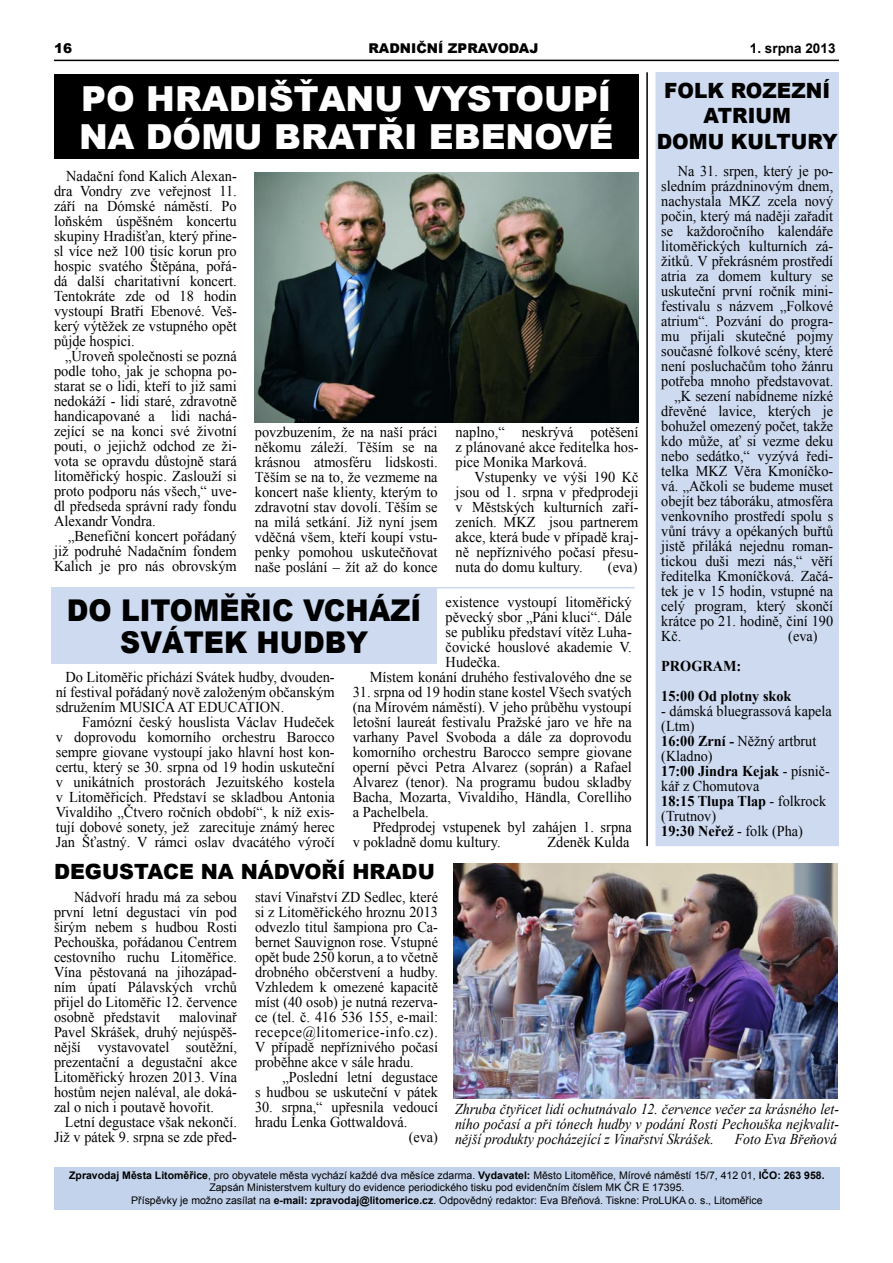
<style>
.page{position:relative;width:893px;height:1263px;background:#fff}
.page>*{position:absolute;margin:0;border:0;box-sizing:border-box;transform-origin:0 0}
.t1{font:900 34.5px "Arial";color:#fff}
.t2{font:900 30px/31.5px "Arial";color:#000;text-align:center;scale:.93 1}
.t3{font:900 21px "Arial";color:#000;scale:.95 1}
.t4{font:900 21px "Arial";color:#000}
.t5{font:15px/15px "Times New Roman";color:#000;text-align:justify;scale:.96 1}
.t6{font:15px/15px "Times New Roman";color:#000;text-align:justify;scale:.95 1}
.t7{font:italic 15px/15px "Times New Roman";color:#000;text-align:justify;scale:.93 1}
.t8{font:700 15px "Times New Roman";color:#000;scale:.95 1}
.t9{font:900 13.5px "Arial";color:#000}
.t10{font:700 13.5px "Arial";color:#000}
.t11{font:10.5px "Arial";color:#000}
.s1{font-weight:700}
</style>
<div class="page">
<hr style="left:54px;top:60px;width:785px;height:1px;background:#000">
<div style="left:54px;top:1166px;width:786px;height:43px;background:#c4d3ec"></div>
<hr style="left:646px;top:72px;width:2px;height:774px;background:#000">
<div style="left:656px;top:73px;width:182px;height:772px;background:#cedaf0"></div>
<div style="left:655px;top:72px;width:184px;height:774px;border:2px solid #cedaf0"></div>
<img style="left:454px;top:863px;width:383px;height:235px">
<div style="left:54px;top:74px;width:584px;height:84px;background:#000"></div>
<div style="left:51px;top:587px;width:386px;height:77px;background:#cedaf0"></div>
<hr style="left:436px;top:587px;width:198px;height:1px;background:#cedaf0">
<img style="left:254px;top:172px;width:384px;height:250px">
<p class="t9" style="left:54px;top:39px;width:20px">16</p>
<p class="t9" style="left:368px;top:39px;width:171px">RADNIČNÍ ZPRAVODAJ</p>
<p class="t10" style="left:750px;top:39px;width:87px">1. srpna 2013</p>
<p class="t1" style="left:81px;top:74px;width:532px">PO HRADIŠŤANU VYSTOUPÍ</p>
<p class="t1" style="left:79px;top:111px;width:536px">NA DÓMU BRATŘI EBENOVÉ</p>
<p class="t5" style="left:54px;top:169px;width:192px;text-indent:12px">Nadační fond Kalich Alexan&shy;dra Vondry zve veřejnost 11. září na Dómské náměstí. Po loňském úspěšném koncertu skupiny Hradišťan, který přine&shy;sl více než 100 tisíc korun pro hospic svatého Štěpána, pořá&shy;dá další charitativní koncert.<br>Tentokráte zde od 18 hodin vystoupí Bratři Ebenové. Veš&shy;kerý výtěžek ze vstupného opět půjde hospici.</p>
<p class="t5" style="left:54px;top:349px;width:192px;text-indent:11px">„Úroveň společnosti se pozná podle toho, jak je schopna po&shy;starat se o lidi, kteří to již sami nedokáží - lidi staré, zdravotně handicapované a lidi nachá&shy;zející se na konci své životní pouti, o jejichž odchod ze ži&shy;vota se opravdu důstojně stará litoměřický hospic. Zaslouží si proto podporu nás všech,“ uve&shy;dl předseda správní rady fondu Alexandr Vondra.</p>
<p class="t5" style="left:54px;top:529px;width:192px;text-indent:14px">„Benefiční koncert pořádaný již podruhé Nadačním fondem Kalich je pro nás obrovským</p>
<p class="t5" style="left:255px;top:424px;width:192px">povzbuzením, že na naší práci někomu záleží. Těším se na krásnou atmosféru lidskosti.<br>Těším se na to, že vezmeme na koncert naše klienty, kterým to zdravotní stav dovolí. Těším se na milá setkání. Již nyní jsem vděčná všem, kteří koupí vstu&shy;penky pomohou uskutečňovat naše poslání – žít až do konce</p>
<p class="t5" style="left:456px;top:424px;width:192px">naplno,“ neskrývá potěšení z plánované akce ředitelka hos&shy;pice Monika Marková.</p>
<p class="t5" style="left:456px;top:469px;width:192px;text-indent:19px">Vstupenky ve výši 190 Kč jsou od 1. srpna v předprodeji v Městských kulturních zaří&shy;zeních. MKZ jsou partnerem akce, která bude v případě kraj&shy;ně nepříznivého počasí přesu&shy;nuta do domu kultury.</p>
<p class="t5" style="left:608px;top:559px;width:32px">(eva)</p>
<p class="t2" style="left:67px;top:594px;width:383px">DO LITOMĚŘIC VCHÁZÍ<br>SVÁTEK HUDBY</p>
<p class="t5" style="left:446px;top:594px;width:195px">existence vystoupí litoměřický pěvecký sbor „Páni kluci“. Dále se publiku představí vítěz Luha&shy;čovické houslové akademie V.<br>Hudečka.</p>
<p class="t5" style="left:370px;top:669px;width:274px">Místem konání druhého festivalového dne se</p>
<p class="t5" style="left:353px;top:684px;width:292px">31. srpna od 19 hodin stane kostel Všech svatých (na Mírovém náměstí). V jeho průběhu vystoupí letošní laureát festivalu Pražské jaro ve hře na varhany Pavel Svoboda a dále za doprovodu komorního orchestru Barocco sempre giovane operní pěvci Petra Alvarez (soprán) a Rafael Alvarez (tenor). Na programu budou skladby Bacha, Mozarta, Vivaldiho, Händla, Corelliho a Pachelbela.</p>
<p class="t5" style="left:353px;top:819px;width:292px;text-indent:20px">Předprodej vstupenek byl zahájen 1. srpna v pokladně domu kultury.</p>
<p class="t5" style="left:56px;top:669px;width:292px;text-indent:10px">Do Litoměřic přichází Svátek hudby, dvouden&shy;ní festival pořádaný nově založeným občanským sdružením MUSICA AT EDUCATION.</p>
<p class="t5" style="left:56px;top:714px;width:292px;text-indent:26px">Famózní český houslista Václav Hudeček v doprovodu komorního orchestru Barocco sempre giovane vystoupí jako hlavní host kon&shy;certu, který se 30. srpna od 19 hodin uskuteční v unikátních prostorách Jezuitského kostela v Litoměřicích. Představí se skladbou Antonia Vivaldiho „Čtvero ročních období“, k níž exis&shy;tují dobové sonety, jež zarecituje známý herec Jan Šťastný. V rámci oslav dvacátého výročí</p>
<p class="t5" style="left:547px;top:834px;width:87px">Zdeněk Kulda</p>
<p class="t4" style="left:54px;top:856px;width:382px">DEGUSTACE NA NÁDVOŘÍ HRADU</p>
<p class="t3" style="left:664px;top:75px;width:176px">FOLK ROZEZNÍ</p>
<p class="t3" style="left:704px;top:100px;width:93px">ATRIUM</p>
<p class="t3" style="left:657px;top:126px;width:192px">DOMU KULTURY</p>
<p class="t6" style="left:678px;top:163px;width:165px">Na 31. srpen, který je po-</p>
<p class="t6" style="left:661px;top:178px;width:183px">sledním prázdninovým dnem,</p>
<p class="t6" style="left:661px;top:193px;width:183px">nachystala MKZ zcela nový</p>
<p class="t6" style="left:661px;top:208px;width:183px">počin, který má naději zařadit</p>
<p class="t6" style="left:661px;top:223px;width:183px">se každoročního kalendáře</p>
<p class="t6" style="left:661px;top:238px;width:183px">litoměřických kulturních zá-</p>
<p class="t6" style="left:661px;top:253px;width:183px">žitků. V překrásném prostředí</p>
<p class="t6" style="left:661px;top:268px;width:183px">atria za domem kultury se</p>
<p class="t6" style="left:661px;top:283px;width:183px">uskuteční první ročník mini-</p>
<p class="t6" style="left:661px;top:298px;width:183px">festivalu s názvem „Folkové</p>
<p class="t6" style="left:661px;top:313px;width:183px">atrium“. Pozvání do progra-</p>
<p class="t6" style="left:661px;top:328px;width:183px">mu přijali skutečné pojmy</p>
<p class="t6" style="left:661px;top:343px;width:183px">současné folkové scény, které</p>
<p class="t6" style="left:661px;top:358px;width:183px">není posluchačům toho žánru</p>
<p class="t6" style="left:661px;top:373px;width:183px">potřeba mnoho představovat.</p>
<p class="t6" style="left:674px;top:388px;width:169px">„K sezení nabídneme nízké</p>
<p class="t6" style="left:661px;top:403px;width:183px">dřevěné lavice, kterých je</p>
<p class="t6" style="left:661px;top:418px;width:183px">bohužel omezený počet, takže</p>
<p class="t6" style="left:661px;top:433px;width:183px">kdo může, ať si vezme deku</p>
<p class="t6" style="left:661px;top:448px;width:183px">nebo sedátko,“ vyzývá ředi-</p>
<p class="t6" style="left:661px;top:463px;width:183px">telka MKZ Věra Kmoníčko-</p>
<p class="t6" style="left:661px;top:478px;width:183px">vá. „Ačkoli se budeme muset</p>
<p class="t6" style="left:661px;top:493px;width:183px">obejít bez táboráku, atmosféra</p>
<p class="t6" style="left:661px;top:508px;width:183px">venkovního prostředí spolu s</p>
<p class="t6" style="left:661px;top:523px;width:183px">vůní trávy a opékaných buřtů</p>
<p class="t6" style="left:661px;top:538px;width:183px">jistě přiláká nejednu roman-</p>
<p class="t6" style="left:661px;top:553px;width:183px">tickou duši mezi nás,“ věří</p>
<p class="t6" style="left:661px;top:568px;width:183px">ředitelka Kmoníčková. Začá-</p>
<p class="t6" style="left:661px;top:583px;width:183px">tek je v 15 hodin, vstupné na</p>
<p class="t6" style="left:661px;top:598px;width:183px">celý program, který skončí</p>
<p class="t6" style="left:661px;top:613px;width:183px">krátce po 21. hodině, činí 190</p>
<p class="t6" style="left:661px;top:628px;width:23px">Kč.</p>
<p class="t6" style="left:788px;top:628px;width:32px">(eva)</p>
<p class="t8" style="left:661px;top:656px;width:86px">PROGRAM:</p>
<p class="t8" style="left:661px;top:686px;width:139px">15:00 Od plotny skok</p>
<p class="t6" style="left:661px;top:703px;width:181px;text-align:left">- dámská bluegrassová kapela (Ltm)<br><span class="s1">16:00 Zrní -</span> Něžný artbrut (Kladno)<br><span class="s1">17:00 Jindra Kejak</span> - písnič&shy;kář z Chomutova<br><span class="s1">18:15 Tlupa Tlap</span> - folkrock (Trutnov)<br><span class="s1">19:30 Neřež</span> - folk (Pha)</p>
<p class="t6" style="left:54px;top:889px;width:194px;text-indent:20px">Nádvoří hradu má za sebou první letní degustaci vín pod širým nebem s hudbou Rosti Pechouška, pořádanou Centrem cestovního ruchu Litoměřice.<br>Vína pěstovaná na jihozápad&shy;ním úpatí Pálavských vrchů přijel do Litoměřic 12. července osobně představit</p>
<p class="t6" style="left:54px;top:1009px;width:194px;text-indent:125px">malovinař Pavel Skrášek, druhý nejúspěš&shy;nější vystavovatel soutěžní, prezentační a degustační akce Litoměřický hrozen 2013. Vína hostům nejen naléval, ale doká&shy;zal o nich i poutavě hovořit.</p>
<p class="t6" style="left:54px;top:1114px;width:194px;text-align:right">Letní degustace však nekončí.<br>Již v pátek 9. srpna se zde před-</p>
<p class="t6" style="left:255px;top:889px;width:194px">staví Vinařství ZD Sedlec, které si z Litoměřického hroznu 2013 odvezlo titul šampiona pro Ca&shy;bernet Sauvignon rose. Vstupné opět bude 250 korun, a to včetně drobného občerstvení a hudby.<br>Vzhledem k omezené kapacitě míst (40 osob) je nutná rezerva&shy;ce (tel. č. 416 536 155, e-mail: recepce@litomerice-info.cz).<br>V případě nepříznivého počasí proběhne akce v sále hradu.</p>
<p class="t6" style="left:255px;top:1069px;width:194px;text-align:right">„Poslední letní degustace<br>s hudbou se uskuteční v pátek</p>
<p class="t6" style="left:255px;top:1099px;width:194px">30. srpna,“ upřesnila vedoucí hradu Lenka Gottwaldová.</p>
<p class="t6" style="left:409px;top:1129px;width:32px">(eva)</p>
<p class="t7" style="left:455px;top:1101px;width:414px">Zhruba čtyřicet lidí ochutnávalo 12. července večer za krásného let&shy;ního počasí a při tónech hudby v podání Rosti Pechouška nejkvalit&shy;nější produkty pocházející z Vinařství Skrášek.</p>
<p class="t7" style="left:735px;top:1131px;width:111px">Foto Eva Břeňová</p>
<p class="t11" style="left:69px;top:1168px;width:757px"><span class="s1">Zpravodaj Města Litoměřice</span>, pro obyvatele města vychází každé dva měsíce zdarma. <span class="s1">Vydavatel:</span> Město Litoměřice, Mírové náměstí 15/7, 412 01, <span class="s1">IČO: 263 958.</span></p>
<p class="t11" style="left:209px;top:1180px;width:477px">Zapsán Ministerstvem kultury do evidence periodického tisku pod evidenčním číslem MK ČR E 17395.</p>
<p class="t11" style="left:131px;top:1193px;width:633px">Příspěvky je možno zasílat na <span class="s1">e-mail: zpravodaj@litomerice.cz</span>. Odpovědný redaktor: Eva Břeňová. Tiskne: ProLUKA o. s., Litoměřice</p>
</div>
